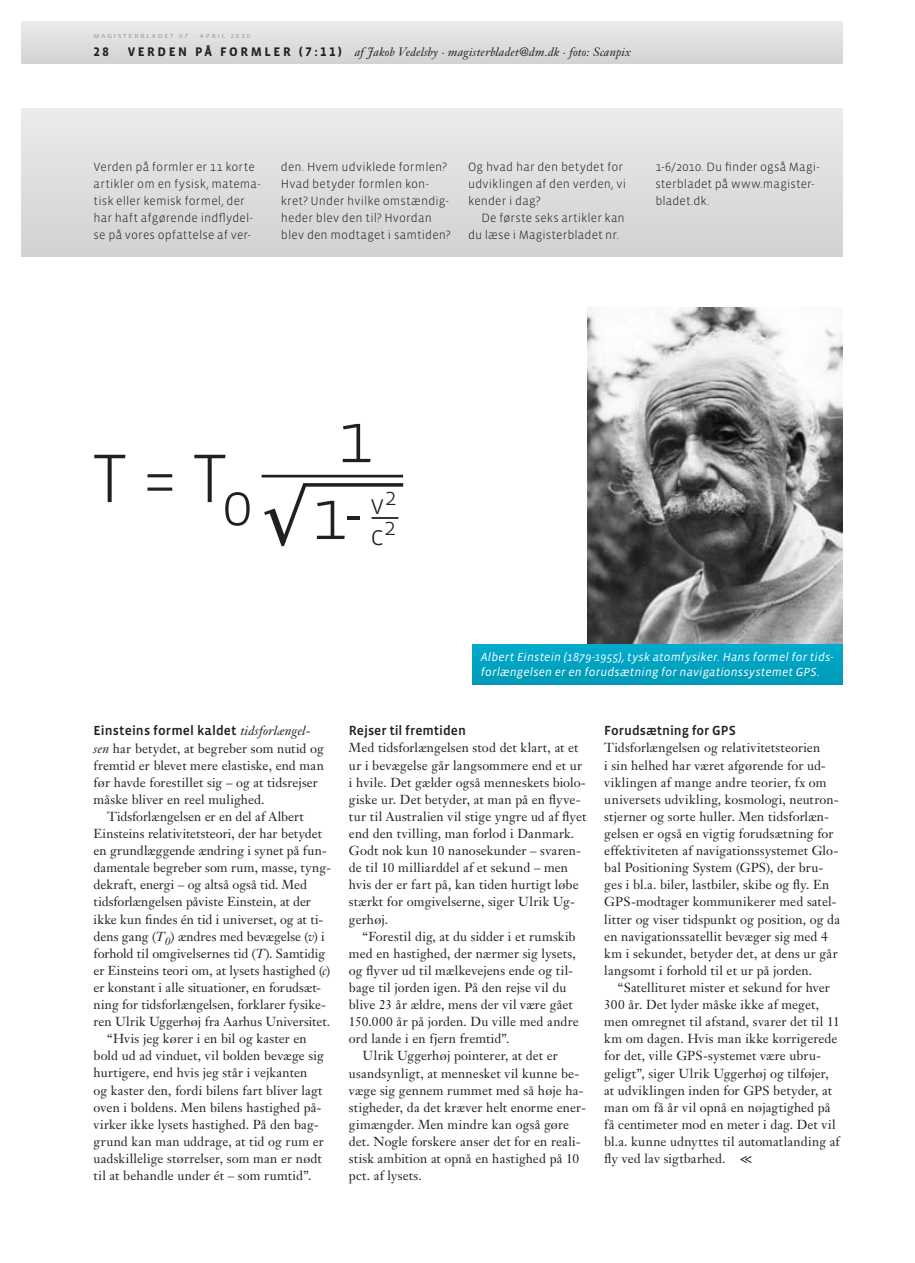
<style>
.page{position:relative;width:915px;height:1263px;background:#fff}
.page>*{position:absolute;margin:0;border:0;box-sizing:border-box;transform-origin:0 0}
.t1{font:300 70.2px "Vista Sans OT";color:#231f20}
.t2{font:300 28.05px/30.3px "Vista Sans OT";color:#231f20}
.t3{font:500 13.5px "Vista Sans OT";color:#231f20}
.t4{font:12.9px/17.1px "Janson Text";letter-spacing:.01em;color:#231f20}
.t5{font:700 12.75px "Vista Sans OT";color:#231f20}
.t6{font:300 12.3px/17.1px "Vista Sans OT";letter-spacing:.01em;color:#231f20}
.t7{font:italic 12px/14.2px "Vista Sans OT";letter-spacing:.01em;color:#fff}
.t8{font:italic 12px "Janson Text";letter-spacing:.015em;color:#231f20}
.t9{font:6px "Vista Sans OT";letter-spacing:.25em;color:#939598;scale:1.2 1}
.s1{font-family:"Vista Sans OT";font-weight:700;font-style:normal;font-size:12.75px}
.s2{font-family:"Janson Text";font-weight:400;font-style:italic;font-size:12.9px}
.s3{font-style:italic}
</style>
<div class="page">
<svg style="left:740px;top:1156px;width:12px;height:7px"></svg>
<div style="left:21px;top:108px;width:821px;height:148px;background:linear-gradient(to right,#dedfe1,#dedfe1)"></div>
<img style="left:587px;top:308px;width:255px;height:337px">
<svg style="left:264px;top:483px;width:139px;height:63px"></svg>
<hr style="left:261px;top:475px;width:142px;height:2px;background:#231f20">
<div style="left:472px;top:645px;width:370px;height:39px;background:#00a3c1"></div>
<div style="left:21px;top:21px;width:821px;height:43px;background:#dedfe1"></div>
<p class="t9" style="left:94px;top:33px;width:132px">MAGIS TERBLAD ET 07 · AP RIL 2010</p>
<p class="t5" style="left:94px;top:45px;width:17px">28</p>
<p class="t8" style="left:128px;top:44px;width:504px"><span class="s1">V E R D E N P Å FO R M L E R ( 7 : 1 1 )</span> af Jakob Vedelsby · magisterbladet@dm.dk · foto: Scanpix</p>
<p class="t6" style="left:94px;top:159px;width:168px">Verden på formler er 11 korte artikler om en fysisk, matema&shy;tisk eller kemisk formel, der har haft afgørende indflydel&shy;se på vores opfattelse af ver-</p>
<p class="t6" style="left:281px;top:159px;width:171px">den. Hvem udviklede formlen?<br>Hvad betyder formlen kon&shy;kret? Under hvilke omstændig&shy;heder blev den til? Hvordan blev den modtaget i samtiden?</p>
<p class="t6" style="left:468px;top:159px;width:159px">Og hvad har den betydet for udviklingen af den verden, vi kender i dag?</p>
<p class="t6" style="left:468px;top:210px;width:158px;text-indent:14px">De første seks artikler kan du læse i Magisterbladet nr.</p>
<p class="t6" style="left:655px;top:159px;width:166px">1-6/2010. Du finder også Magi&shy;sterbladet på www.magister&shy;bladet.dk.</p>
<h1 class="t1" style="left:337px;top:402px;width:37px">1</h1>
<h1 class="t1" style="left:93px;top:442px;width:270px">T = T<sub>0</sub> 1-</h1>
<h2 class="t2" style="left:370px;top:490px;width:28px">v<sup>2 </sup>c<sup>2</sup></h2>
<p class="t7" style="left:480px;top:650px;width:354px">Albert Einstein (1879-1955), tysk atomfysiker. Hans formel for tids&shy;forlængelsen er en forudsætning for navigationssystemet GPS.</p>
<p class="t3" style="left:94px;top:724px;width:219px">Einsteins formel kaldet <span class="s2">tidsforlængel-</span></p>
<p class="t4" style="left:94px;top:739px;width:232px"><span class="s3">sen</span> har betydet, at begreber som nutid og</p>
<p class="t4" style="left:94px;top:756px;width:232px">fremtid er blevet mere elastiske, end man</p>
<p class="t4" style="left:94px;top:773px;width:226px">før havde forestillet sig – og at tidsrejser</p>
<p class="t4" style="left:94px;top:791px;width:172px">måske bliver en reel mulighed.</p>
<p class="t4" style="left:107px;top:808px;width:198px">Tidsforlængelsen er en del af Albert</p>
<p class="t4" style="left:94px;top:825px;width:230px">Einsteins relativitetsteori, der har betydet</p>
<p class="t4" style="left:94px;top:842px;width:235px">en grundlæggende ændring i synet på fun-</p>
<p class="t4" style="left:94px;top:859px;width:239px">damentale begreber som rum, masse, tyng-</p>
<p class="t4" style="left:94px;top:876px;width:215px">dekraft, energi – og altså også tid. Med</p>
<p class="t4" style="left:94px;top:893px;width:219px">tidsforlængelsen påviste Einstein, at der</p>
<p class="t4" style="left:94px;top:910px;width:231px">ikke kun findes én tid i universet, og at ti-</p>
<p class="t4" style="left:94px;top:927px;width:232px">dens gang (<span class="s3">T</span><sub>0</sub>) ændres med bevægelse (<span class="s3">v</span>) i</p>
<p class="t4" style="left:94px;top:944px;width:233px">forhold til omgivelsernes tid (<span class="s3">T</span>). Samtidig</p>
<p class="t4" style="left:94px;top:962px;width:238px">er Einsteins teori om, at lysets hastighed (<span class="s3">c</span>)</p>
<p class="t4" style="left:94px;top:979px;width:229px">er konstant i alle situationer, en forudsæt-</p>
<p class="t4" style="left:94px;top:996px;width:234px">ning for tidsforlængelsen, forklarer fysike-</p>
<p class="t4" style="left:94px;top:1013px;width:238px">ren Ulrik Uggerhøj fra Aarhus Universitet.</p>
<p class="t4" style="left:107px;top:1030px;width:201px">“Hvis jeg kører i en bil og kaster en</p>
<p class="t4" style="left:94px;top:1047px;width:231px">bold ud ad vinduet, vil bolden bevæge sig</p>
<p class="t4" style="left:94px;top:1064px;width:215px">hurtigere, end hvis jeg står i vejkanten</p>
<p class="t4" style="left:94px;top:1081px;width:230px">og kaster den, fordi bilens fart bliver lagt</p>
<p class="t4" style="left:94px;top:1098px;width:229px">oven i boldens. Men bilens hastighed på-</p>
<p class="t4" style="left:94px;top:1116px;width:227px">virker ikke lysets hastighed. På den bag-</p>
<p class="t4" style="left:94px;top:1133px;width:232px">grund kan man uddrage, at tid og rum er</p>
<p class="t4" style="left:94px;top:1150px;width:229px">uadskillelige størrelser, som man er nødt</p>
<p class="t4" style="left:94px;top:1167px;width:219px">til at behandle under ét – som rumtid”.</p>
<p class="t3" style="left:349px;top:724px;width:118px">Rejser til fremtiden</p>
<p class="t4" style="left:349px;top:739px;width:239px">Med tidsforlængelsen stod det klart, at et ur i bevægelse går langsommere end et ur i hvile. Det gælder også menneskets biolo&shy;giske ur. Det betyder, at man på en flyve&shy;tur til Australien vil stige yngre ud af flyet end den tvilling, man forlod i Danmark.<br>Godt nok kun 10 nanosekunder – svaren&shy;de til 10 milliarddel af et sekund – men hvis der er fart på, kan tiden hurtigt løbe stærkt for omgivelserne, siger Ulrik Ug&shy;gerhøj.</p>
<p class="t4" style="left:362px;top:927px;width:214px">“Forestil dig, at du sidder i et rumskib</p>
<p class="t4" style="left:349px;top:945px;width:228px">med en hastighed, der nærmer sig lysets,</p>
<p class="t4" style="left:349px;top:962px;width:226px">og flyver ud til mælkevejens ende og til-</p>
<p class="t4" style="left:349px;top:979px;width:219px">bage til jorden igen. På den rejse vil du</p>
<p class="t4" style="left:349px;top:996px;width:225px">blive 23 år ældre, mens der vil være gået</p>
<p class="t4" style="left:349px;top:1013px;width:231px">150.000 år på jorden. Du ville med andre</p>
<p class="t4" style="left:349px;top:1030px;width:162px">ord lande i en fjern fremtid”.</p>
<p class="t4" style="left:362px;top:1047px;width:197px">Ulrik Uggerhøj pointerer, at det er</p>
<p class="t4" style="left:349px;top:1064px;width:232px">usandsynligt, at mennesket vil kunne be-</p>
<p class="t4" style="left:349px;top:1081px;width:236px">væge sig gennem rummet med så høje ha-</p>
<p class="t4" style="left:349px;top:1098px;width:239px">stigheder, da det kræver helt enorme ener-</p>
<p class="t4" style="left:349px;top:1116px;width:222px">gimængder. Men mindre kan også gøre</p>
<p class="t4" style="left:349px;top:1133px;width:233px">det. Nogle forskere anser det for en reali-</p>
<p class="t4" style="left:349px;top:1150px;width:231px">stisk ambition at opnå en hastighed på 10</p>
<p class="t4" style="left:349px;top:1167px;width:74px">pct. af lysets.</p>
<p class="t3" style="left:604px;top:724px;width:133px">Forudsætning for GPS</p>
<p class="t4" style="left:604px;top:739px;width:237px">Tidsforlængelsen og relativitetsteorien<br>i sin helhed har været afgørende for ud&shy;viklingen af mange andre teorier, fx om universets udvikling, kosmologi, neutron&shy;stjerner og sorte huller. Men tidsforlæn&shy;gelsen er også en vigtig forudsætning for effektiviteten af navigationssystemet Glo&shy;bal Positioning System (GPS), der bru&shy;ges i bl.a. biler, lastbiler, skibe og fly. En GPS-modtager kommunikerer med satel&shy;litter og viser tidspunkt og position, og da en navigationssatellit bevæger sig med 4 km i sekundet, betyder det, at dens ur går langsomt i forhold til et ur på jorden.</p>
<p class="t4" style="left:604px;top:979px;width:237px;text-indent:14px">“Satellituret mister et sekund for hver 300 år. Det lyder måske ikke af meget, men omregnet til afstand, svarer det til 11 km om dagen. Hvis man ikke korrigerede for det, ville GPS-systemet være ubru&shy;geligt”, siger Ulrik Uggerhøj og tilføjer, at udviklingen inden for GPS betyder, at man om få år vil opnå en nøjagtighed på få centimeter mod en meter i dag. Det vil bl.a. kunne udnyttes til automatlanding af fly ved lav sigtbarhed.</p>
</div>
